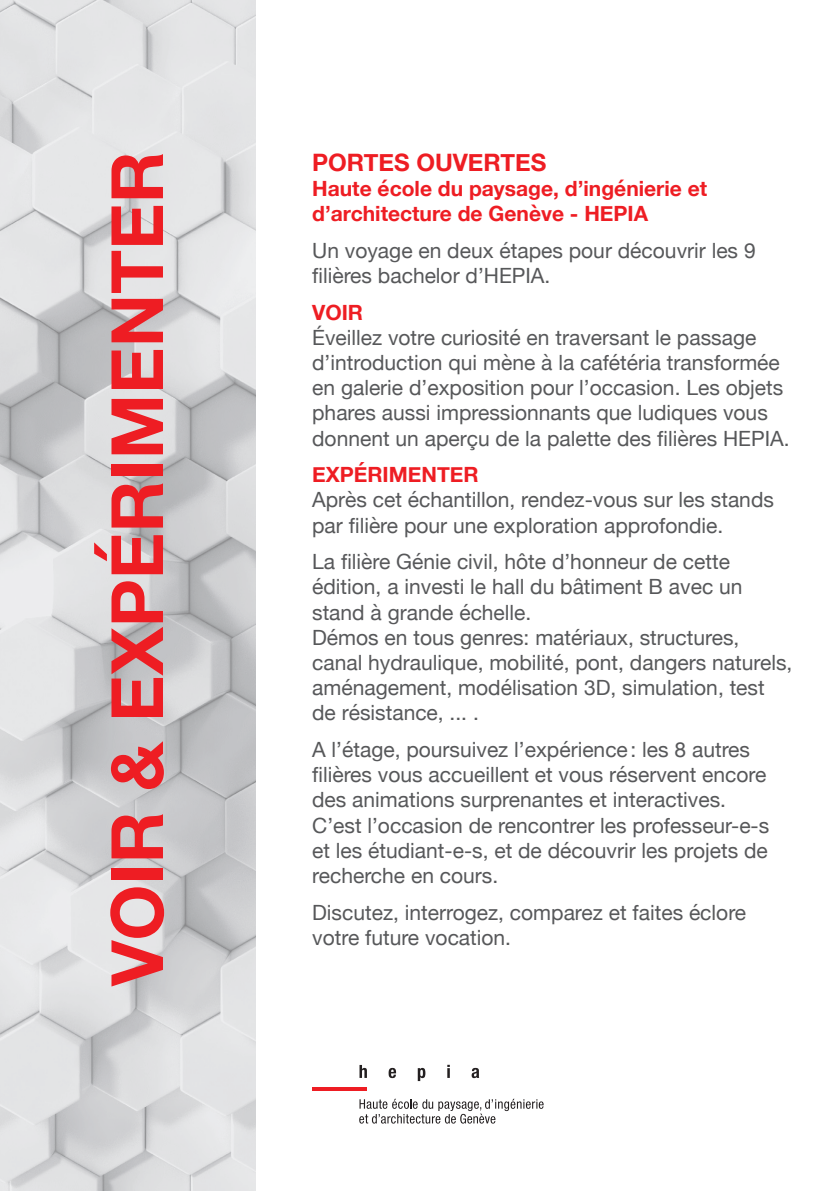
<style>
.page{position:relative;width:840px;height:1191px;background:#fff}
.page>*{position:absolute;margin:0;border:0;box-sizing:border-box;transform-origin:0 0}
.t1{font:700 72px "Helvetica Neue";color:#ee1d23}
.t2{font:700 24px "Helvetica Neue";color:#ee1d23}
.t3{font:21px/25.2px "Helvetica Neue";color:#57585a}
.t4{font:700 21px/25.2px "Helvetica Neue";color:#ee1d23}
.s1{font-weight:700;color:#ee1d23}
</style>
<div class="page">
<svg style="left:0;top:0;width:255px;height:1191px;background:#d6d6d8"></svg>
<svg style="left:312px;top:1087px;width:55px;height:3px"></svg>
<svg style="left:359px;top:1098px;width:184px;height:25px"></svg>
<svg style="left:359px;top:1065px;width:8px;height:13px"></svg>
<svg style="left:388px;top:1067px;width:8px;height:11px"></svg>
<svg style="left:417px;top:1067px;width:8px;height:14px"></svg>
<svg style="left:447px;top:1064px;width:2px;height:14px"></svg>
<svg style="left:471px;top:1067px;width:8px;height:11px"></svg>
<p class="t1" style="left:81px;top:986px;width:836px;rotate:-90deg">VOIR &amp; EXPÉRIMENTER</p>
<p class="t2" style="left:312px;top:143px;width:235px">PORTES OUVERTES</p>
<p class="t4" style="left:312px;top:176px;width:396px">Haute école du paysage, d’ingénierie et d’architecture de Genève - HEPIA</p>
<p class="t3" style="left:312px;top:239px;width:445px">Un voyage en deux étapes pour découvrir les 9 filières bachelor d’HEPIA.</p>
<p class="t3" style="left:312px;top:301px;width:478px"><span class="s1">VOIR<br></span>Éveillez votre curiosité en traversant le passage d’introduction qui mène à la cafétéria transformée en galerie d’exposition pour l’occasion. Les objets phares aussi impressionnants que ludiques vous donnent un aperçu de la palette des filières HEPIA.</p>
<p class="t3" style="left:312px;top:463px;width:463px"><span class="s1">EXPÉRIMENTER<br></span>Après cet échantillon, rendez-vous sur les stands par filière pour une exploration approfondie.</p>
<p class="t3" style="left:312px;top:550px;width:481px">La filière Génie civil, hôte d’honneur de cette édition, a investi le hall du bâtiment B avec un stand à grande échelle.<br>Démos en tous genres: matériaux, structures, canal hydraulique, mobilité, pont, dangers naturels, aménagement, modélisation 3D, simulation, test de résistance, ... .</p>
<p class="t3" style="left:312px;top:738px;width:458px">A l’étage, poursuivez l’expérience: les 8 autres filières vous accueillent et vous réservent encore des animations surprenantes et interactives.<br>C’est l’occasion de rencontrer les professeur-e-s et les étudiant-e-s, et de découvrir les projets de recherche en cours.</p>
<p class="t3" style="left:312px;top:900px;width:435px">Discutez, interrogez, comparez et faites éclore votre future vocation.</p>
</div>
